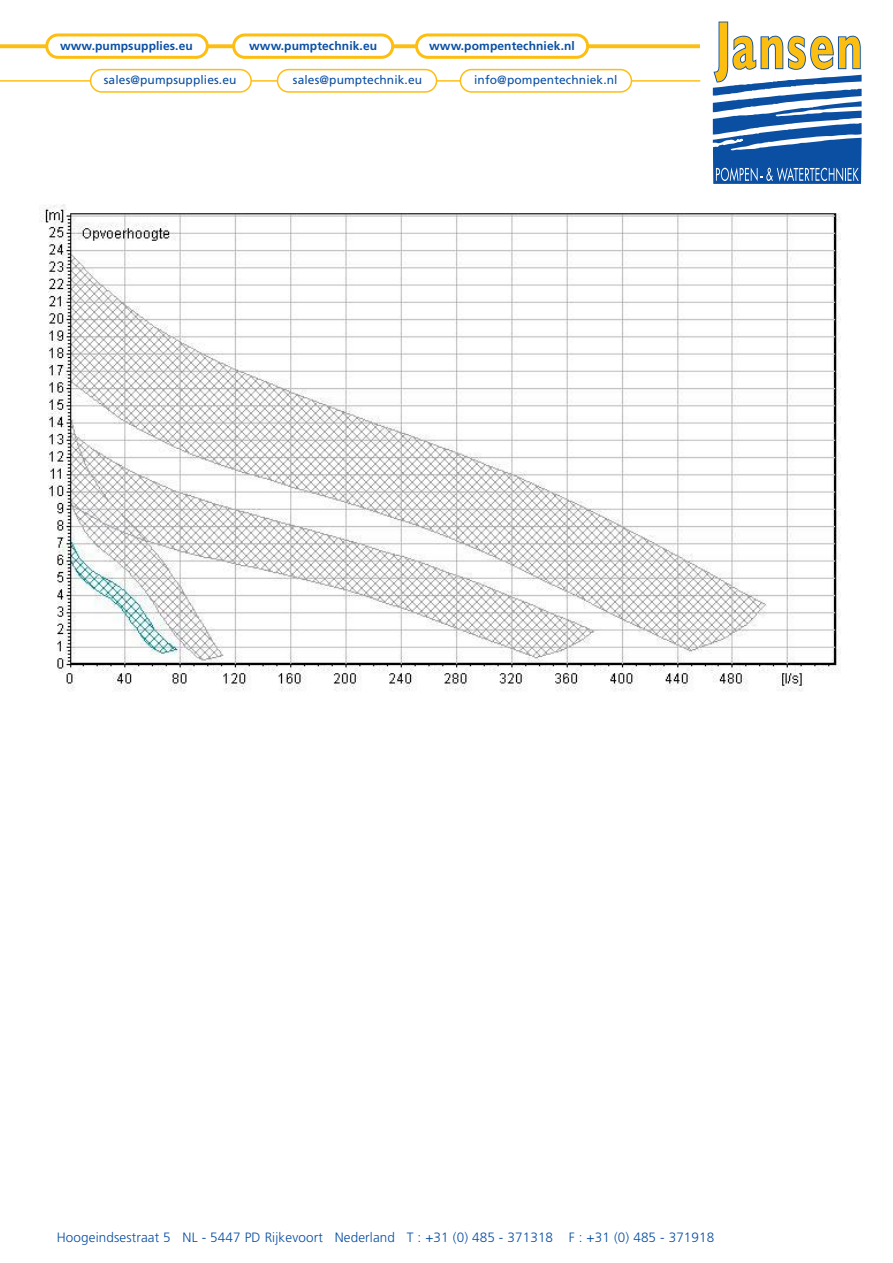
<style>
.page{position:relative;width:893px;height:1263px;background:#fff}
.page>*{position:absolute;margin:0;border:0;box-sizing:border-box;transform-origin:0 0}
.t1{font:300 13.5px "Frutiger";letter-spacing:.01em;color:#0a4fa2}
.t2{font:12px "Frutiger";letter-spacing:.01em;color:#0a4fa2}
.t3{font:700 12px "Frutiger";letter-spacing:.01em;color:#0a4fa2}
</style>
<div class="page">
<svg style="left:0;top:44px;width:700px;height:4px"></svg>
<div style="left:234px;top:35px;width:159px;height:22px;background:#fff;border-radius:11px"></div>
<div style="left:232px;top:33px;width:162px;height:26px;border:3px solid #fdbe12;border-radius:11px"></div>
<div style="left:47px;top:35px;width:160px;height:22px;background:#fff;border-radius:11px"></div>
<div style="left:45px;top:33px;width:164px;height:26px;border:3px solid #fdbe12;border-radius:11px"></div>
<div style="left:417px;top:35px;width:171px;height:22px;background:#fff;border-radius:11px"></div>
<div style="left:415px;top:33px;width:174px;height:26px;border:3px solid #fdbe12;border-radius:11px"></div>
<hr style="left:0;top:80px;width:700px;height:2px;background:#fdbe12">
<div style="left:277px;top:70px;width:160px;height:22px;background:#fff;border-radius:11px"></div>
<div style="left:277px;top:69px;width:160px;height:24px;border:2px solid #fdbe12;border-radius:11px"></div>
<div style="left:91px;top:70px;width:160px;height:22px;background:#fff;border-radius:11px"></div>
<div style="left:90px;top:69px;width:162px;height:24px;border:2px solid #fdbe12;border-radius:11px"></div>
<div style="left:460px;top:70px;width:171px;height:22px;background:#fff;border-radius:11px"></div>
<div style="left:460px;top:69px;width:172px;height:24px;border:2px solid #fdbe12;border-radius:11px"></div>
<svg style="left:713px;top:22px;width:149px;height:162px"></svg>
<img style="left:40px;top:204px;width:801px;height:488px">
<p class="t3" style="left:60px;top:38px;width:134px">www.pumpsupplies.eu</p>
<p class="t3" style="left:429px;top:38px;width:147px">www.pompentechniek.nl</p>
<p class="t3" style="left:249px;top:38px;width:130px">www.pumptechnik.eu</p>
<p class="t2" style="left:104px;top:73px;width:134px">sales@pumpsupplies.eu</p>
<p class="t2" style="left:474px;top:73px;width:145px">info@pompentechniek.nl</p>
<p class="t2" style="left:293px;top:73px;width:131px">sales@pumptechnik.eu</p>
<p class="t1" style="left:57px;top:1230px;width:659px">Hoogeindsestraat 5 NL - 5447 PD Rijkevoort Nederland T : +31 (0) 485 - 371318 F : +31 (0) 485 - 371918</p>
</div>
